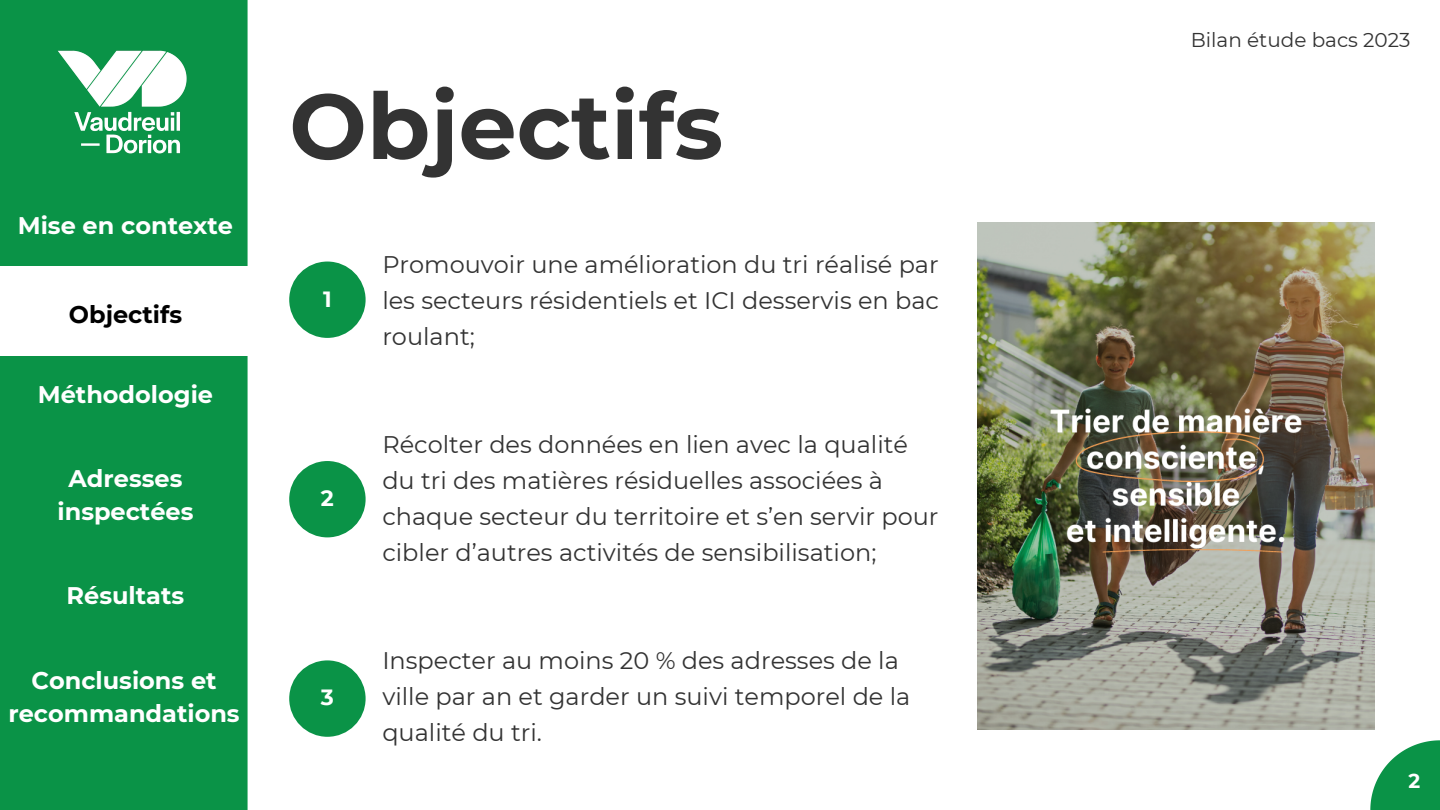
<style>
.page{position:relative;width:1440px;height:810px;background:#fff}
.page>*{position:absolute;margin:0;border:0;box-sizing:border-box;transform-origin:0 0}
.t1{font:700 92px "Montserrat";color:#333}
.t2{font:24px/36px "Montserrat";color:#333}
.t3{font:700 24px/33px "Montserrat";color:#fff;text-align:center}
.t4{font:700 24px "Montserrat";color:#000}
.t5{font:700 22px "Montserrat";color:#fff}
.t6{font:20px "Montserrat";color:#333}
.t7{font:700 20px "Montserrat";color:#fff}
</style>
<div class="page">
<svg style="left:1370px;top:740px;width:70px;height:70px"></svg>
<div style="left:289px;top:262px;width:77px;height:76px;background:#0a9347;border-radius:50%"></div>
<div style="left:289px;top:461px;width:77px;height:76px;background:#0a9347;border-radius:50%"></div>
<div style="left:289px;top:660px;width:77px;height:77px;background:#0a9347;border-radius:50%"></div>
<img style="left:977px;top:223px;width:398px;height:506px">
<div style="left:0;top:0;width:248px;height:810px;background:#0a9347"></div>
<img style="left:45px;top:20px;width:162px;height:162px">
<div style="left:0;top:266px;width:252px;height:89px;background:#fff"></div>
<p class="t3" style="left:18px;top:209px;width:217px">Mise en contexte</p>
<p class="t4" style="left:69px;top:300px;width:115px">Objectifs</p>
<p class="t3" style="left:38px;top:377px;width:177px">Méthodologie</p>
<h3 class="t3" style="left:58px;top:462px;width:137px">Adresses inspectées</h3>
<h3 class="t3" style="left:67px;top:579px;width:119px">Résultats</h3>
<p class="t3" style="left:8px;top:664px;width:233px">Conclusions et recommandations</p>
<h2 class="t1" style="left:289px;top:70px;width:435px">Objectifs</h2>
<h2 class="t5" style="left:323px;top:285px;width:10px">1</h2>
<h2 class="t5" style="left:321px;top:485px;width:14px">2</h2>
<p class="t5" style="left:321px;top:684px;width:15px">3</p>
<p class="t2" style="left:382px;top:246px;width:558px;text-align:justify">Promouvoir une amélioration du tri réalisé par les secteurs résidentiels et ICI desservis en bac roulant;</p>
<p class="t2" style="left:382px;top:426px;width:558px">Récolter des données en lien avec la qualité du tri des matières résiduelles associées à chaque secteur du territoire et s’en servir pour cibler d’autres activités de sensibilisation;</p>
<h2 class="t2" style="left:382px;top:642px;width:530px">Inspecter au moins 20 % des adresses de la ville par an et garder un suivi temporel de la qualité du tri.</h2>
<h2 class="t6" style="left:1191px;top:28px;width:221px">Bilan étude bacs 2023</h2>
<h2 class="t7" style="left:1409px;top:769px;width:13px">2</h2>
</div>
